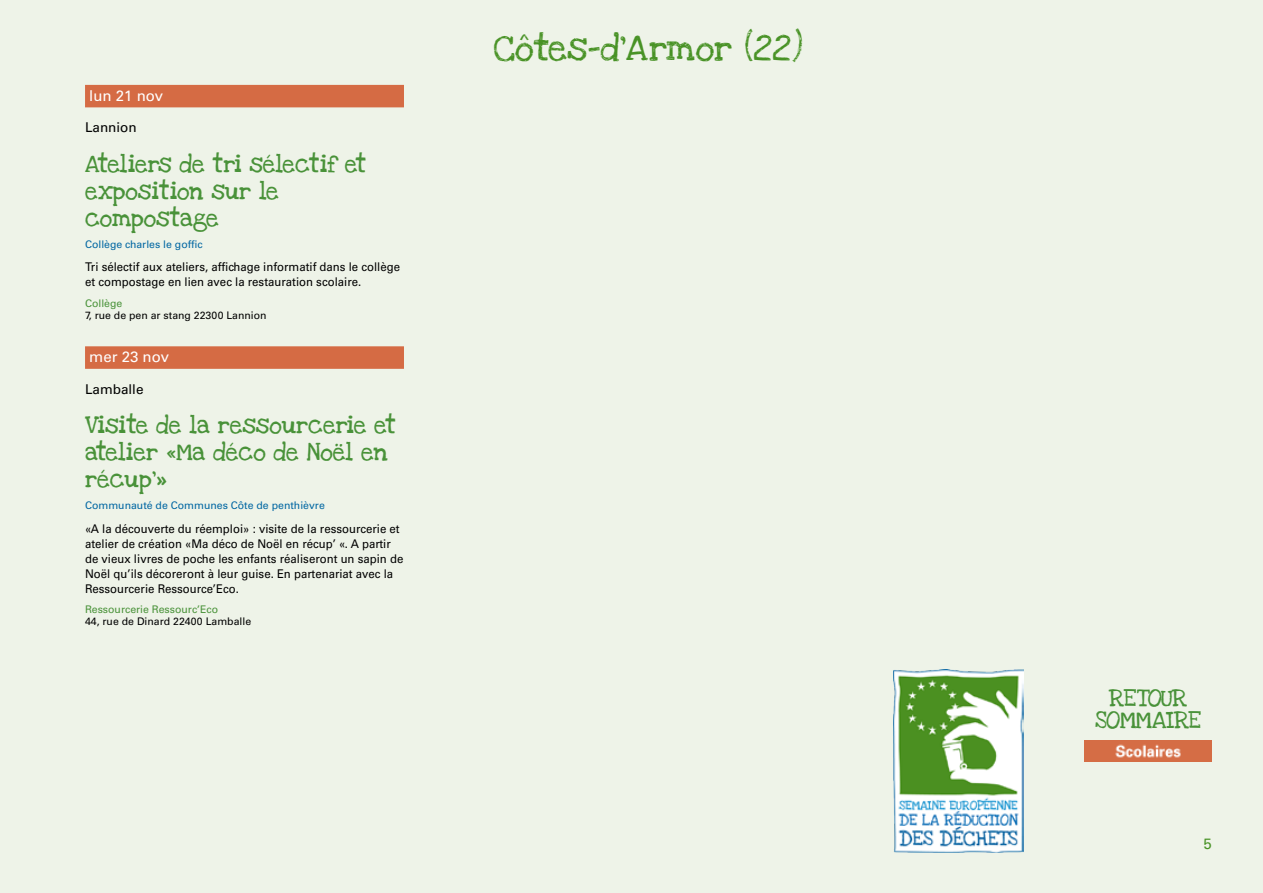
<style>
.page{position:relative;width:1263px;height:893px;background:#eef3e8}
.page>*{position:absolute;margin:0;border:0;box-sizing:border-box;transform-origin:0 0}
.t1{font:27px "Love Ya Like A Sister";color:#489225}
.t2{font:18px/27px "Love Ya Like A Sister Solid";color:#499239}
.t3{font:18px/22.5px "Love Ya Like A Sister Solid";letter-spacing:-.03em;color:#499239;text-align:center}
.t4{font:15px "Univers LT Std";color:#fff}
.t5{font:15px "Univers LT Std";color:#489225}
.t6{font:13.5px "Univers LT Std";color:#000}
.t7{font:12px/15px "Univers LT Std";color:#000;scale:.95 1}
.t8{font:10.5px "Univers LT Std";color:#0066a2}
.t9{font:10.5px "Univers LT Std";color:#000}
.t10{font:10.5px "Univers LT Std";color:#499239}
</style>
<div class="page">
<img style="left:893px;top:670px;width:131px;height:183px">
<div style="left:85px;top:85px;width:319px;height:22px;background:#d56b44"></div>
<div style="left:85px;top:346px;width:319px;height:23px;background:#d56b44"></div>
<img style="left:1084px;top:740px;width:128px;height:22px">
<p class="t4" style="left:89px;top:87px;width:75px">lun 21 nov</p>
<p class="t6" style="left:85px;top:119px;width:53px">Lannion</p>
<h2 class="t2" style="left:85px;top:151px;width:283px">Ateliers de tri sélectif et exposition sur le compostage</h2>
<p class="t8" style="left:85px;top:238px;width:119px">Collège charles le goffic</p>
<p class="t7" style="left:85px;top:260px;width:333px">Tri sélectif aux ateliers, affichage informatif dans le collège et compostage en lien avec la restauration scolaire.</p>
<p class="t10" style="left:85px;top:297px;width:39px">Collège</p>
<p class="t9" style="left:85px;top:309px;width:183px">7, rue de pen ar stang 22300 Lannion</p>
<p class="t4" style="left:89px;top:348px;width:81px">mer 23 nov</p>
<p class="t6" style="left:85px;top:381px;width:60px">Lamballe</p>
<h2 class="t2" style="left:85px;top:412px;width:312px">Visite de la ressourcerie et atelier «Ma déco de Noël en récup’»</h2>
<p class="t8" style="left:85px;top:499px;width:241px">Communauté de Communes Côte de penthièvre</p>
<p class="t7" style="left:85px;top:521px;width:337px">«A la découverte du réemploi» : visite de la ressourcerie et atelier de création «Ma déco de Noël en récup’ «. A partir de vieux livres de poche les enfants réaliseront un sapin de Noël qu’ils décoreront à leur guise. En partenariat avec la Ressourcerie Ressource’Eco.</p>
<p class="t10" style="left:85px;top:603px;width:135px">Ressourcerie Ressourc’Eco</p>
<p class="t9" style="left:85px;top:615px;width:168px">44, rue de Dinard 22400 Lamballe</p>
<h1 class="t1" style="left:494px;top:26px;width:311px">Côtes-d’Armor (22)</h1>
<h2 class="t3" style="left:1095px;top:687px;width:107px">RETOUR<br>SOMMAIRE</h2>
<p class="t5" style="left:1203px;top:834px;width:10px">5</p>
</div>
